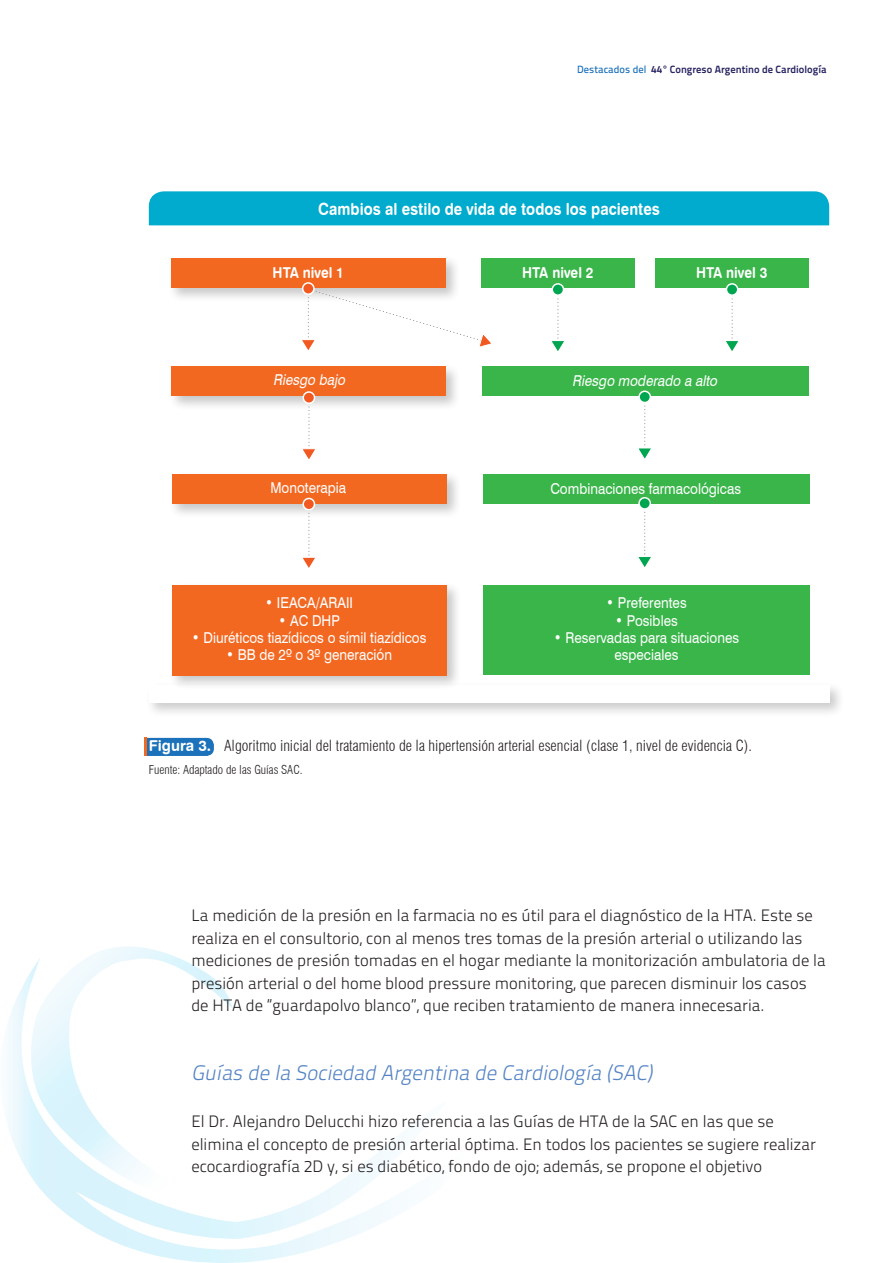
<style>
.page{position:relative;width:893px;height:1263px;background:#fff}
.page>*{position:absolute;margin:0;border:0;box-sizing:border-box;transform-origin:0 0}
.titulo_2{font:italic 21px "Titillium Text 25 L 250 wt";color:#5584c4}
.texto_2{font:16.5px/22.5px "Titillium Text 25 L 250 wt";color:#231f20}
.figuras_tex_calado{font:16.5px "Swiss 721 BT Bold Rounded";color:#fff;scale:.9 1}
.figuras_tex_calado-2{font:15px/17.2px "Swiss 721 BT";color:#fff;text-align:center;scale:.9 1}
.figuras_tex{font:300 condensed 15px "Swiss 721 BT";color:#231f20}
.figuras_tex_calado-3{font:italic 15px "Swiss 721 BT";color:#fff;scale:.9 1}
.figuras_tex_calado-4{font:15px "Swiss 721 BT Bold Rounded";color:#fff;scale:.9 1}
.figuras_tex-2{font:300 condensed 12px "Swiss 721 BT";color:#231f20}
.t1{font:10.5px "Titillium Text 25 L 800 wt";color:#272360}
.s1{font-family:"Titillium Text 25 L 600 wt";color:#1b71ba}
.s2{font-family:"Swiss 721 BT Bold Rounded";font-weight:400;font-stretch:normal;color:#fff}
</style>
<div class="page">
<svg style="left:8px;top:988px;width:383px;height:275px"></svg>
<svg style="left:22px;top:947px;width:211px;height:262px"></svg>
<div style="left:146px;top:682px;width:698px;height:36px;background:#231f20;opacity:.23"></div>
<div style="left:149px;top:685px;width:680px;height:17px;background:#fff"></div>
<svg style="left:145px;top:738px;width:69px;height:18px"></svg>
<div style="left:168px;top:255px;width:292px;height:48px;background:#231f20;opacity:.25"></div>
<div style="left:171px;top:258px;width:274px;height:30px;background:#f36821"></div>
<div style="left:169px;top:363px;width:292px;height:49px;background:#231f20;opacity:.25"></div>
<div style="left:172px;top:366px;width:274px;height:30px;background:#f36821"></div>
<div style="left:169px;top:471px;width:292px;height:48px;background:#231f20;opacity:.25"></div>
<div style="left:172px;top:474px;width:274px;height:30px;background:#f36821"></div>
<div style="left:169px;top:582px;width:292px;height:109px;background:#231f20;opacity:.25"></div>
<div style="left:172px;top:585px;width:274px;height:90px;background:#f36821"></div>
<div style="left:149px;top:191px;width:680px;height:34px;background:#00abcd"></div>
<div style="left:481px;top:258px;width:153px;height:30px;background:#3ab54a"></div>
<div style="left:482px;top:366px;width:327px;height:30px;background:#3ab54a"></div>
<div style="left:483px;top:474px;width:327px;height:30px;background:#3ab54a"></div>
<div style="left:483px;top:586px;width:327px;height:89px;background:#3ab54a"></div>
<div style="left:655px;top:258px;width:154px;height:30px;background:#3ab54a"></div>
<svg style="left:300px;top:289px;width:191px;height:61px"></svg>
<div style="left:303px;top:283px;width:11px;height:11px;background:#f15921;border-radius:50%"></div>
<div style="left:302px;top:282px;width:13px;height:13px;border:2px solid #fff;border-radius:50%"></div>
<svg style="left:300px;top:399px;width:17px;height:60px"></svg>
<div style="left:303px;top:392px;width:12px;height:11px;background:#f15921;border-radius:50%"></div>
<div style="left:303px;top:391px;width:12px;height:13px;border:2px solid #fff;border-radius:50%"></div>
<svg style="left:639px;top:405px;width:12px;height:54px"></svg>
<div style="left:639px;top:391px;width:11px;height:11px;background:#00a54f;border-radius:50%"></div>
<div style="left:638px;top:390px;width:13px;height:13px;border:2px solid #fff;border-radius:50%"></div>
<svg style="left:300px;top:506px;width:17px;height:62px"></svg>
<div style="left:303px;top:498px;width:11px;height:12px;background:#f15921;border-radius:50%"></div>
<div style="left:302px;top:498px;width:13px;height:12px;border:2px solid #fff;border-radius:50%"></div>
<svg style="left:638px;top:511px;width:13px;height:57px"></svg>
<div style="left:639px;top:498px;width:11px;height:11px;background:#00a54f;border-radius:50%"></div>
<div style="left:638px;top:497px;width:13px;height:13px;border:2px solid #fff;border-radius:50%"></div>
<svg style="left:552px;top:298px;width:12px;height:53px"></svg>
<div style="left:552px;top:284px;width:11px;height:11px;background:#00a54f;border-radius:50%"></div>
<div style="left:551px;top:283px;width:13px;height:13px;border:2px solid #fff;border-radius:50%"></div>
<svg style="left:726px;top:298px;width:12px;height:53px"></svg>
<div style="left:726px;top:284px;width:12px;height:11px;background:#00a54f;border-radius:50%"></div>
<div style="left:726px;top:283px;width:12px;height:13px;border:2px solid #fff;border-radius:50%"></div>
<p class="t1" style="left:577px;top:61px;width:251px"><span class="s1">Destacados del</span> 44° Congreso Argentino de Cardiología</p>
<p class="figuras_tex_calado" style="left:318px;top:198px;width:381px">Cambios al estilo de vida de todos los pacientes</p>
<p class="figuras_tex_calado-4" style="left:273px;top:263px;width:81px">HTA nivel 1</p>
<p class="figuras_tex_calado-4" style="left:522px;top:263px;width:81px">HTA nivel 2</p>
<p class="figuras_tex_calado-4" style="left:696px;top:263px;width:81px">HTA nivel 3</p>
<p class="figuras_tex_calado-3" style="left:273px;top:371px;width:85px">Riesgo bajo</p>
<p class="figuras_tex_calado-3" style="left:572px;top:372px;width:166px">Riesgo moderado a alto</p>
<p class="figuras_tex_calado-2" style="left:270px;top:479px;width:86px">Monoterapia</p>
<p class="figuras_tex_calado-2" style="left:550px;top:480px;width:213px">Combinaciones farmacológicas</p>
<p class="figuras_tex_calado-2" style="left:265px;top:594px;width:99px">• IEACA/ARAII</p>
<p class="figuras_tex_calado-2" style="left:278px;top:611px;width:70px">• AC DHP</p>
<p class="figuras_tex_calado-2" style="left:192px;top:629px;width:262px">• Diuréticos tiazídicos o símil tiazídicos</p>
<p class="figuras_tex_calado-2" style="left:226px;top:646px;width:186px">• BB de 2º o 3º generación</p>
<p class="figuras_tex_calado-2" style="left:606px;top:594px;width:91px">• Preferentes</p>
<p class="figuras_tex_calado-2" style="left:615px;top:611px;width:71px">• Posibles</p>
<p class="figuras_tex_calado-2" style="left:554px;top:629px;width:207px">• Reservadas para situaciones especiales</p>
<p class="figuras_tex" style="left:149px;top:737px;width:605px"><span class="s2">Figura 3.</span> Algoritmo inicial del tratamiento de la hipertensión arterial esencial (clase 1, nivel de evidencia C).</p>
<p class="figuras_tex-2" style="left:149px;top:762px;width:155px">Fuente: Adaptado de las Guías SAC.</p>
<p class="texto_2" style="left:191px;top:903px;width:636px">La medición de la presión en la farmacia no es útil para el diagnóstico de la HTA. Este se realiza en el consultorio, con al menos tres tomas de la presión arterial o utilizando las mediciones de presión tomadas en el hogar mediante la monitorización ambulatoria de la presión arterial o del home blood pressure monitoring, que parecen disminuir los casos de HTA de “guardapolvo blanco”, que reciben tratamiento de manera innecesaria.</p>
<p class="titulo_2" style="left:191px;top:1058px;width:468px">Guías de la Sociedad Argentina de Cardiología (SAC)</p>
<p class="texto_2" style="left:191px;top:1109px;width:626px">El Dr. Alejandro Delucchi hizo referencia a las Guías de HTA de la SAC en las que se elimina el concepto de presión arterial óptima. En todos los pacientes se sugiere realizar ecocardiografía 2D y, si es diabético, fondo de ojo; además, se propone el objetivo</p>
</div>
